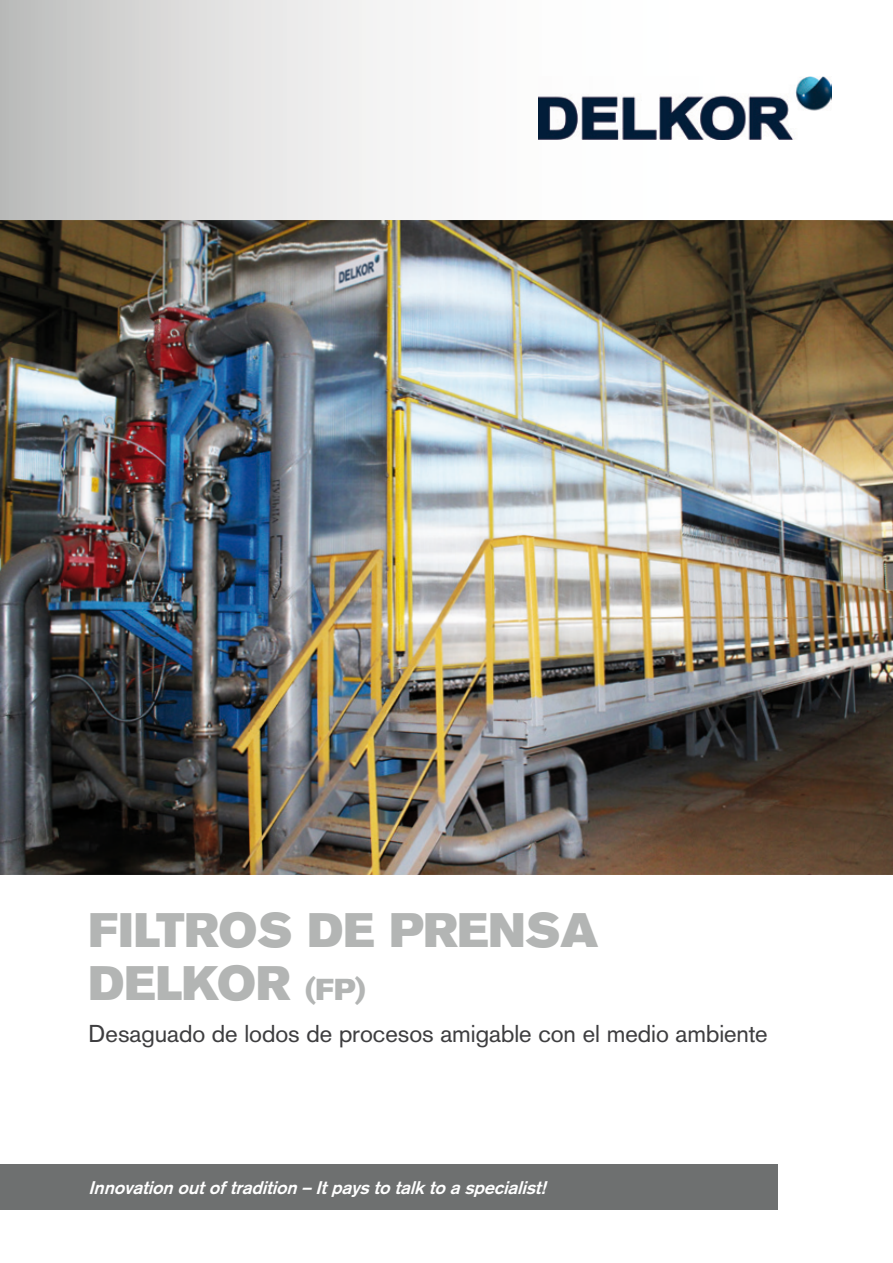
<style>
.page{position:relative;width:893px;height:1263px;background:#fff}
.page>*{position:absolute;margin:0;border:0;box-sizing:border-box;transform-origin:0 0}
.t1{font:48px/52.5px "Akzidenz Grotesk BQ Super";color:#b3b5b4}
.t2{font:24px "Akzidenz Grotesk";color:#3e3e40}
.t3{font:italic 700 18px "Akzidenz Grotesk";color:#fff}
.s1{font-size:30px}
</style>
<div class="page">
<svg style="left:0;top:0;width:832px;height:220px"></svg>
<div style="left:0;top:1164px;width:135px;height:45px;background:#6e7070"></div>
<img style="left:539px;top:77px;width:292px;height:62px">
<div style="left:89px;top:1164px;width:688px;height:45px;background:#6e7070"></div>
<img style="left:0;top:220px;width:893px;height:655px">
<h1 class="t1" style="left:89px;top:904px;width:511px">FILTROS DE PRENSA<br>DELKOR <span class="s1">(FP)</span></h1>
<p class="t2" style="left:89px;top:1020px;width:680px">Desaguado de lodos de procesos amigable con el medio ambiente</p>
<p class="t3" style="left:89px;top:1176px;width:464px">Innovationoutoftradition–Itpaystotalktoaspecialist!</p>
</div>
